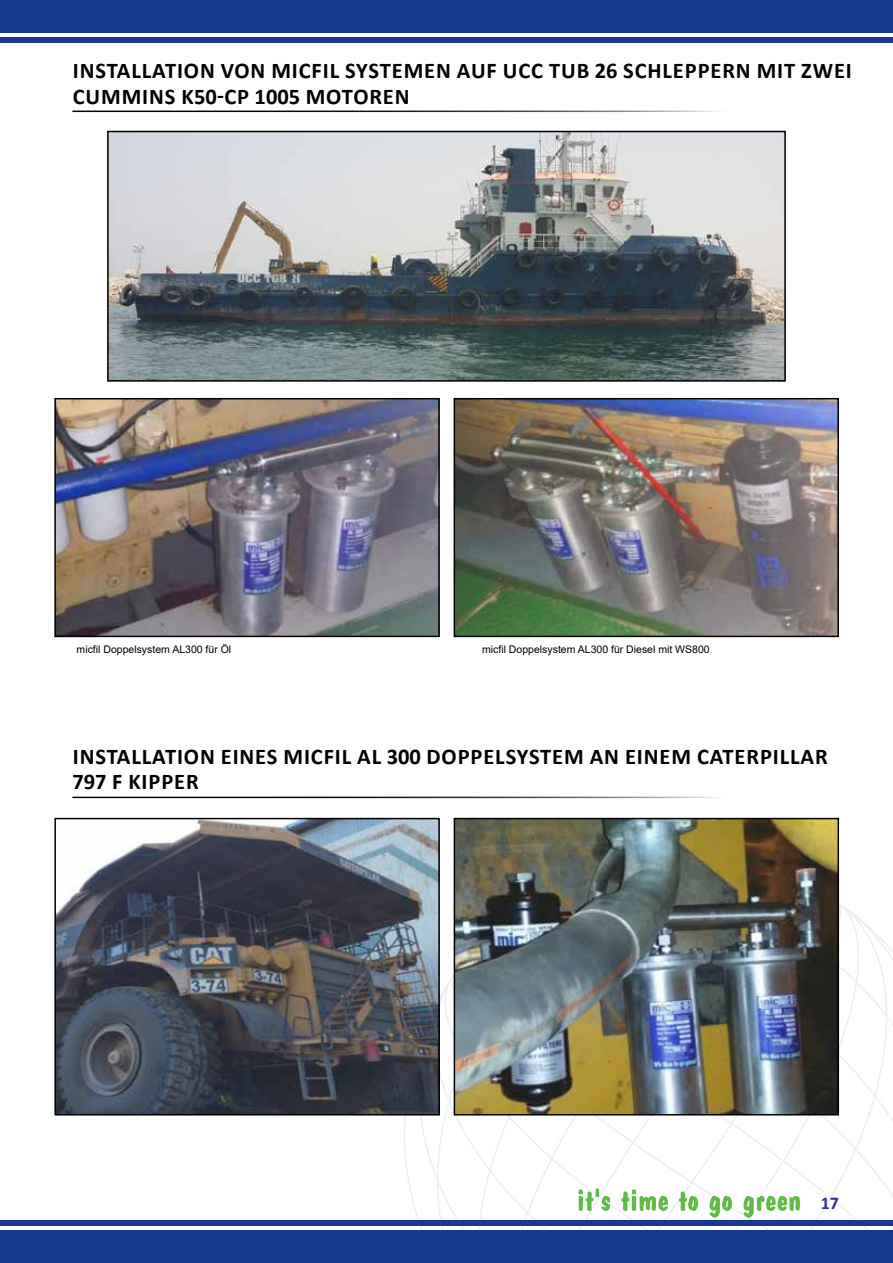
<style>
.page{position:relative;width:893px;height:1263px;background:#fff}
.page>*{position:absolute;margin:0;border:0;box-sizing:border-box;transform-origin:0 0}
.t1{font:700 22.5px/25.5px "Calibri";letter-spacing:.04em;color:#000}
.t2{font:700 18px "Calibri";color:#2d338d}
.t3{font:10.5px "Arial";color:#000}
</style>
<div class="page">
<div style="left:0;top:0;width:893px;height:32px;background:#19398a"></div>
<div style="left:0;top:37px;width:893px;height:6px;background:#19398a"></div>
<svg style="left:404px;top:904px;width:489px;height:326px"></svg>
<svg style="left:709px;top:1195px;width:23px;height:23px"></svg>
<svg style="left:679px;top:1191px;width:19px;height:20px"></svg>
<svg style="left:743px;top:1195px;width:57px;height:23px"></svg>
<svg style="left:578px;top:1188px;width:32px;height:23px"></svg>
<svg style="left:621px;top:1189px;width:47px;height:22px"></svg>
<div style="left:0;top:1230px;width:893px;height:33px;background:#19398a"></div>
<div style="left:0;top:1220px;width:893px;height:6px;background:#19398a"></div>
<svg style="left:107px;top:130px;width:679px;height:252px;background:#8d9395"></svg>
<img style="left:453px;top:398px;width:386px;height:240px">
<img style="left:54px;top:398px;width:386px;height:240px">
<img style="left:453px;top:817px;width:387px;height:299px">
<img style="left:54px;top:817px;width:387px;height:299px">
<hr style="left:72px;top:111px;width:741px;height:1px;background:#000">
<hr style="left:72px;top:797px;width:741px;height:1px;background:#000">
<p class="t1" style="left:73px;top:58px;width:780px">INSTALLATION VON MICFIL SYSTEMEN AUF UCC TUB 26 SCHLEPPERN MIT ZWEI<br>CUMMINS K50-CP 1005 MOTOREN</p>
<p class="t3" style="left:77px;top:642px;width:156px">micfil Doppelsystem AL300 für Öl</p>
<p class="t3" style="left:482px;top:642px;width:229px">micfil Doppelsystem AL300 für Diesel mit WS800</p>
<p class="t1" style="left:72px;top:743px;width:757px">INSTALLATION EINES MICFIL AL 300 DOPPELSYSTEM AN EINEM CATERPILLAR<br>797 F KIPPER</p>
<p class="t2" style="left:821px;top:1190px;width:20px">17</p>
</div>
